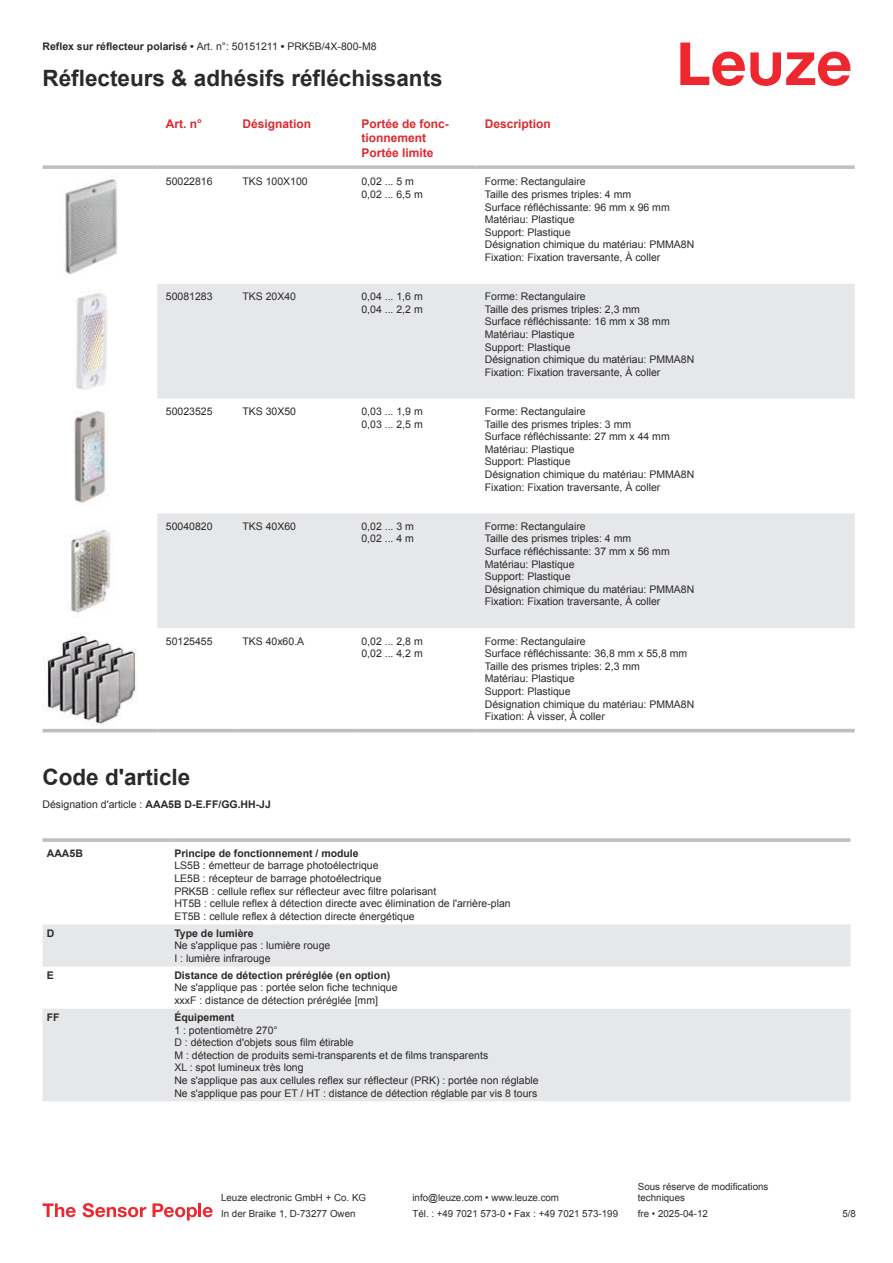
<style>
.page{position:relative;width:893px;height:1263px;background:#fff}
.page>*{position:absolute;margin:0;border:0;box-sizing:border-box;transform-origin:0 0}
.t1{font:700 22.5px "Arial";color:#2b292a}
.t2{font:700 12px/14.4px "Arial";color:#db2a30}
.t3{font:10.5px/12.6px "Arial";color:#2b292a}
.t4{font:700 10.5px "Arial";color:#2b292a}
.t5{font:9.75px/11.7px "Arial";color:#2b292a}
.s1{font-weight:700}
</style>
<div class="page">
<svg style="left:680px;top:43px;width:170px;height:43px"></svg>
<svg style="left:157px;top:284px;width:698px;height:344px;fill:#e6e7e9"></svg>
<svg style="left:43px;top:165px;width:114px;height:4px"></svg>
<svg style="left:157px;top:165px;width:77px;height:4px"></svg>
<svg style="left:234px;top:165px;width:119px;height:4px"></svg>
<svg style="left:353px;top:165px;width:123px;height:4px"></svg>
<svg style="left:476px;top:165px;width:379px;height:4px;background:#c3c5c7"></svg>
<hr style="left:43px;top:729px;width:114px;height:3px;background:#bdbfc1">
<hr style="left:157px;top:729px;width:77px;height:3px;background:#bdbfc1">
<hr style="left:234px;top:729px;width:119px;height:3px;background:#bdbfc1">
<hr style="left:353px;top:729px;width:123px;height:3px;background:#bdbfc1">
<hr style="left:476px;top:729px;width:379px;height:3px;background:#bdbfc1">
<img style="left:65px;top:179px;width:53px;height:96px">
<img style="left:73px;top:293px;width:34px;height:97px">
<img style="left:74px;top:410px;width:34px;height:93px">
<img style="left:70px;top:529px;width:41px;height:84px">
<img style="left:47px;top:633px;width:90px;height:92px">
<svg style="left:43px;top:924px;width:807px;height:177px;fill:#e6e7e9"></svg>
<svg style="left:43px;top:838px;width:127px;height:4px"></svg>
<svg style="left:170px;top:838px;width:680px;height:4px;background:#c3c5c7"></svg>
<svg style="left:43px;top:1203px;width:33px;height:14px"></svg>
<svg style="left:83px;top:1203px;width:63px;height:14px"></svg>
<svg style="left:153px;top:1203px;width:44px;height:17px"></svg>
<hr style="left:198px;top:1203px;width:3px;height:14px;background:#ed272d">
<svg style="left:203px;top:1207px;width:10px;height:10px"></svg>
<p class="t3" style="left:43px;top:41px;width:336px"><span class="s1">Reflex sur réflecteur polarisé •</span> Art. n°: 50151211 <span class="s1">•</span> PRK5B/4X-800-M8</p>
<h1 class="t1" style="left:43px;top:70px;width:402px">Réflecteurs &amp; adhésifs réfléchissants</h1>
<p class="t2" style="left:166px;top:117px;width:38px">Art. n°</p>
<p class="t2" style="left:242px;top:117px;width:70px">Désignation</p>
<p class="t2" style="left:361px;top:117px;width:89px">Portée de fonc&shy;tionnement<br>Portée limite</p>
<p class="t2" style="left:485px;top:117px;width:68px">Description</p>
<p class="t3" style="left:166px;top:176px;width:48px">50022816</p>
<p class="t3" style="left:242px;top:176px;width:67px">TKS 100X100</p>
<p class="t3" style="left:361px;top:176px;width:63px">0,02 ... 5 m<br>0,02 ... 6,5 m</p>
<p class="t3" style="left:485px;top:176px;width:211px">Forme: Rectangulaire<br>Taille des prismes triples: 4 mm<br>Surface réfléchissante: 96 mm x 96 mm<br>Matériau: Plastique<br>Support: Plastique<br>Désignation chimique du matériau: PMMA8N<br>Fixation: Fixation traversante, À coller</p>
<p class="t3" style="left:166px;top:291px;width:48px">50081283</p>
<p class="t3" style="left:242px;top:291px;width:55px">TKS 20X40</p>
<p class="t3" style="left:361px;top:291px;width:63px">0,04 ... 1,6 m<br>0,04 ... 2,2 m</p>
<p class="t3" style="left:485px;top:291px;width:211px">Forme: Rectangulaire<br>Taille des prismes triples: 2,3 mm<br>Surface réfléchissante: 16 mm x 38 mm<br>Matériau: Plastique<br>Support: Plastique<br>Désignation chimique du matériau: PMMA8N<br>Fixation: Fixation traversante, À coller</p>
<p class="t3" style="left:166px;top:406px;width:48px">50023525</p>
<p class="t3" style="left:242px;top:406px;width:55px">TKS 30X50</p>
<p class="t3" style="left:361px;top:406px;width:63px">0,03 ... 1,9 m<br>0,03 ... 2,5 m</p>
<p class="t3" style="left:485px;top:406px;width:211px">Forme: Rectangulaire<br>Taille des prismes triples: 3 mm<br>Surface réfléchissante: 27 mm x 44 mm<br>Matériau: Plastique<br>Support: Plastique<br>Désignation chimique du matériau: PMMA8N<br>Fixation: Fixation traversante, À coller</p>
<p class="t3" style="left:166px;top:521px;width:48px">50040820</p>
<p class="t3" style="left:242px;top:521px;width:55px">TKS 40X60</p>
<p class="t3" style="left:361px;top:521px;width:54px">0,02 ... 3 m<br>0,02 ... 4 m</p>
<p class="t3" style="left:485px;top:521px;width:211px">Forme: Rectangulaire<br>Taille des prismes triples: 4 mm<br>Surface réfléchissante: 37 mm x 56 mm<br>Matériau: Plastique<br>Support: Plastique<br>Désignation chimique du matériau: PMMA8N<br>Fixation: Fixation traversante, À coller</p>
<p class="t3" style="left:166px;top:636px;width:48px">50125455</p>
<p class="t3" style="left:242px;top:636px;width:63px">TKS 40x60.A</p>
<p class="t3" style="left:361px;top:636px;width:63px">0,02 ... 2,8 m<br>0,02 ... 4,2 m</p>
<p class="t3" style="left:485px;top:636px;width:211px">Forme: Rectangulaire<br>Surface réfléchissante: 36,8 mm x 55,8 mm<br>Taille des prismes triples: 2,3 mm<br>Matériau: Plastique<br>Support: Plastique<br>Désignation chimique du matériau: PMMA8N<br>Fixation: À visser, À coller</p>
<h1 class="t1" style="left:43px;top:769px;width:149px">Code d'article</h1>
<p class="t3" style="left:43px;top:799px;width:230px">Désignation d'article : <span class="s1">AAA5B D-E.FF/GG.HH-JJ</span></p>
<p class="t4" style="left:47px;top:849px;width:38px">AAA5B</p>
<p class="t4" style="left:174px;top:849px;width:186px">Principe de fonctionnement / module</p>
<p class="t3" style="left:174px;top:860px;width:338px">LS5B : émetteur de barrage photoélectrique<br>LE5B : récepteur de barrage photoélectrique<br>PRK5B : cellule reflex sur réflecteur avec filtre polarisant<br>HT5B : cellule reflex à détection directe avec élimination de l'arrière-plan ET5B : cellule reflex à détection directe énergétique</p>
<p class="t4" style="left:47px;top:929px;width:9px">D</p>
<p class="t4" style="left:174px;top:929px;width:81px">Type de lumière</p>
<p class="t3" style="left:174px;top:940px;width:158px">Ne s'applique pas : lumière rouge<br>I : lumière infrarouge</p>
<p class="t4" style="left:47px;top:971px;width:9px">E</p>
<p class="t4" style="left:174px;top:971px;width:217px">Distance de détection préréglée (en option)</p>
<p class="t3" style="left:174px;top:982px;width:225px">Ne s'applique pas : portée selon fiche technique xxxF : distance de détection préréglée [mm]</p>
<p class="t4" style="left:47px;top:1013px;width:14px">FF</p>
<p class="t4" style="left:174px;top:1013px;width:62px">Équipement</p>
<p class="t3" style="left:174px;top:1024px;width:366px">1 : potentiomètre 270°<br>D : détection d'objets sous film étirable<br>M : détection de produits semi-transparents et de films transparents<br>XL : spot lumineux très long<br>Ne s'applique pas aux cellules reflex sur réflecteur (PRK) : portée non réglable Ne s'applique pas pour ET / HT : distance de détection réglable par vis 8 tours</p>
<p class="t5" style="left:221px;top:1193px;width:146px">Leuze electronic GmbH + Co. KG</p>
<p class="t5" style="left:412px;top:1193px;width:148px">info@leuze.com • www.leuze.com</p>
<p class="t5" style="left:638px;top:1181px;width:132px">Sous réserve de modifications techniques</p>
<p class="t5" style="left:221px;top:1209px;width:136px">In der Braike 1, D-73277 Owen</p>
<p class="t5" style="left:412px;top:1209px;width:207px">Tél. : +49 7021 573-0 • Fax : +49 7021 573-199</p>
<p class="t5" style="left:638px;top:1209px;width:72px">fre • 2025-04-12</p>
<p class="t5" style="left:842px;top:1209px;width:15px">5 /8</p>
</div>
